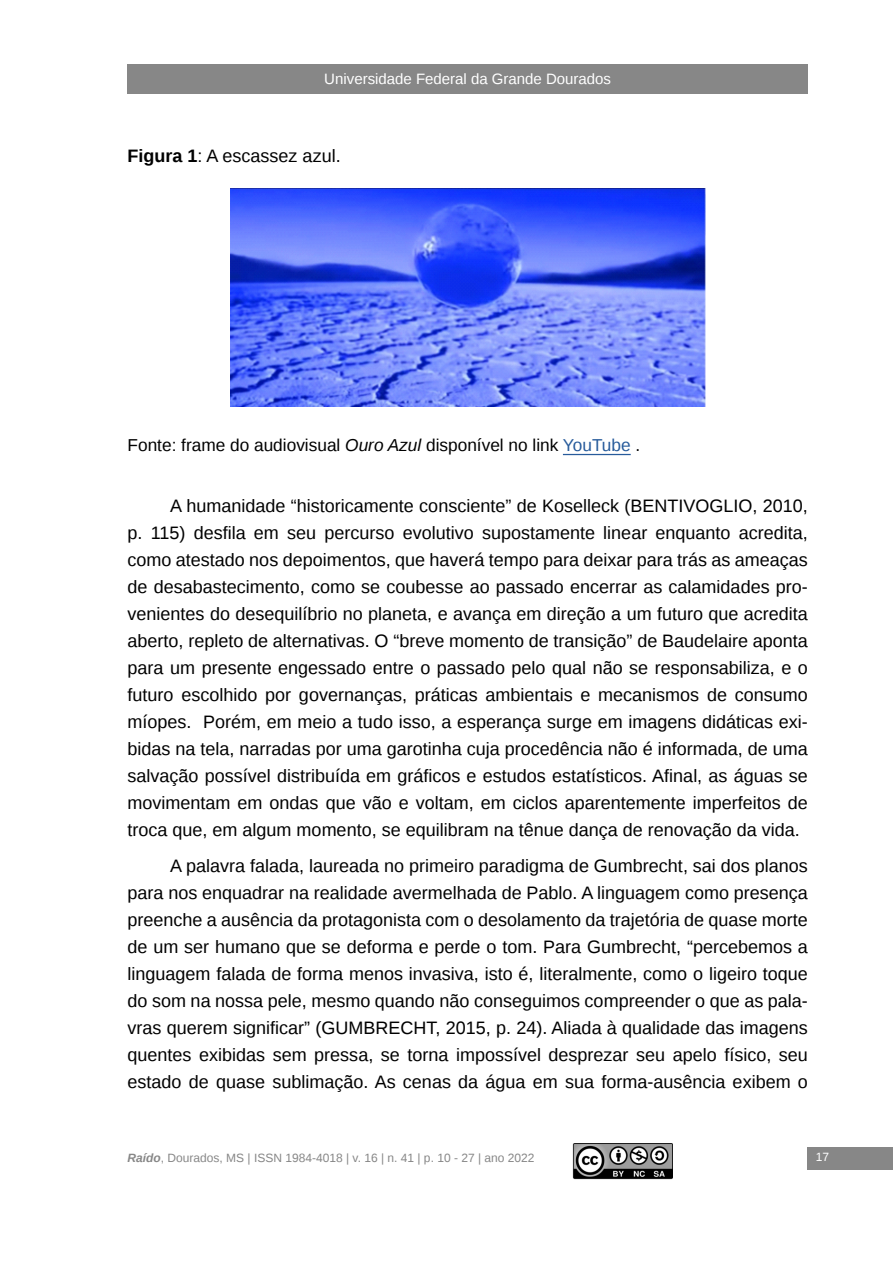
<style>
.page{position:relative;width:893px;height:1263px;background:#fff}
.page>*{position:absolute;margin:0;border:0;box-sizing:border-box;transform-origin:0 0}
.t1{font:18px/27px "Liberation Sans";color:#000;text-align:justify}
.t2{font:17.25px "Liberation Sans";color:#000}
.t3{font:15px "Liberation Sans";color:#fff}
.t4{font:12px "Liberation Sans";color:#878787}
.t5{font:12px "Liberation Sans";color:#fff}
.s1{font-weight:700}
.s2{font-style:italic}
.s3{color:#275b9b}
.s4{font-weight:700;font-style:italic}
</style>
<div class="page">
<div style="left:128px;top:64px;width:680px;height:30px;background:#878787"></div>
<div style="left:807px;top:1147px;width:86px;height:23px;background:#878787"></div>
<img style="left:572px;top:1143px;width:100px;height:36px">
<hr style="left:563px;top:454px;width:68px;height:1px;background:#275b9b">
<img style="left:230px;top:189px;width:475px;height:217px">
<p class="t3" style="left:324px;top:70px;width:288px">Universidade Federal da Grande Dourados</p>
<p class="t1" style="left:128px;top:143px;width:215px"><span class="s1">Figura 1</span>: A escassez azul.</p>
<p class="t2" style="left:128px;top:436px;width:514px">Fonte: frame do audiovisual <span class="s2">Ouro Azul</span> disponível no link <span class="s3">YouTube</span> .</p>
<p class="t1" style="left:128px;top:493px;width:682px;text-indent:43px">A humanidade “historicamente consciente” de Koselleck (BENTIVOGLIO, 2010, p. 115) desfila em seu percurso evolutivo supostamente linear enquanto acredita, como atestado nos depoimentos, que haverá tempo para deixar para trás as ameaças de desabastecimento, como se coubesse ao passado encerrar as calamidades pro&shy;venientes do desequilíbrio no planeta, e avança em direção a um futuro que acredita aberto, repleto de alternativas. O “breve momento de transição” de Baudelaire aponta para um presente engessado entre o passado pelo qual não se responsabiliza, e o futuro escolhido por governanças, práticas ambientais e mecanismos de consumo míopes. Porém, em meio a tudo isso, a esperança surge em imagens didáticas exi&shy;bidas na tela, narradas por uma garotinha cuja procedência não é informada, de uma salvação possível distribuída em gráficos e estudos estatísticos. Afinal, as águas se movimentam em ondas que vão e voltam, em ciclos aparentemente imperfeitos de troca que, em algum momento, se equilibram na tênue dança de renovação da vida.</p>
<p class="t1" style="left:128px;top:853px;width:682px;text-indent:43px">A palavra falada, laureada no primeiro paradigma de Gumbrecht, sai dos planos para nos enquadrar na realidade avermelhada de Pablo. A linguagem como presença preenche a ausência da protagonista com o desolamento da trajetória de quase morte de um ser humano que se deforma e perde o tom. Para Gumbrecht, “percebemos a linguagem falada de forma menos invasiva, isto é, literalmente, como o ligeiro toque do som na nossa pele, mesmo quando não conseguimos compreender o que as pala&shy;vras querem significar” (GUMBRECHT, 2015, p. 24). Aliada à qualidade das imagens quentes exibidas sem pressa, se torna impossível desprezar seu apelo físico, seu estado de quase sublimação. As cenas da água em sua forma-ausência exibem o</p>
<p class="t4" style="left:128px;top:1151px;width:408px"><span class="s4">Raído</span>, Dourados, MS | ISSN 1984-4018 | v. 16 | n. 41 | p. 10 - 27 | ano 2022</p>
<p class="t5" style="left:816px;top:1150px;width:15px">17</p>
</div>
